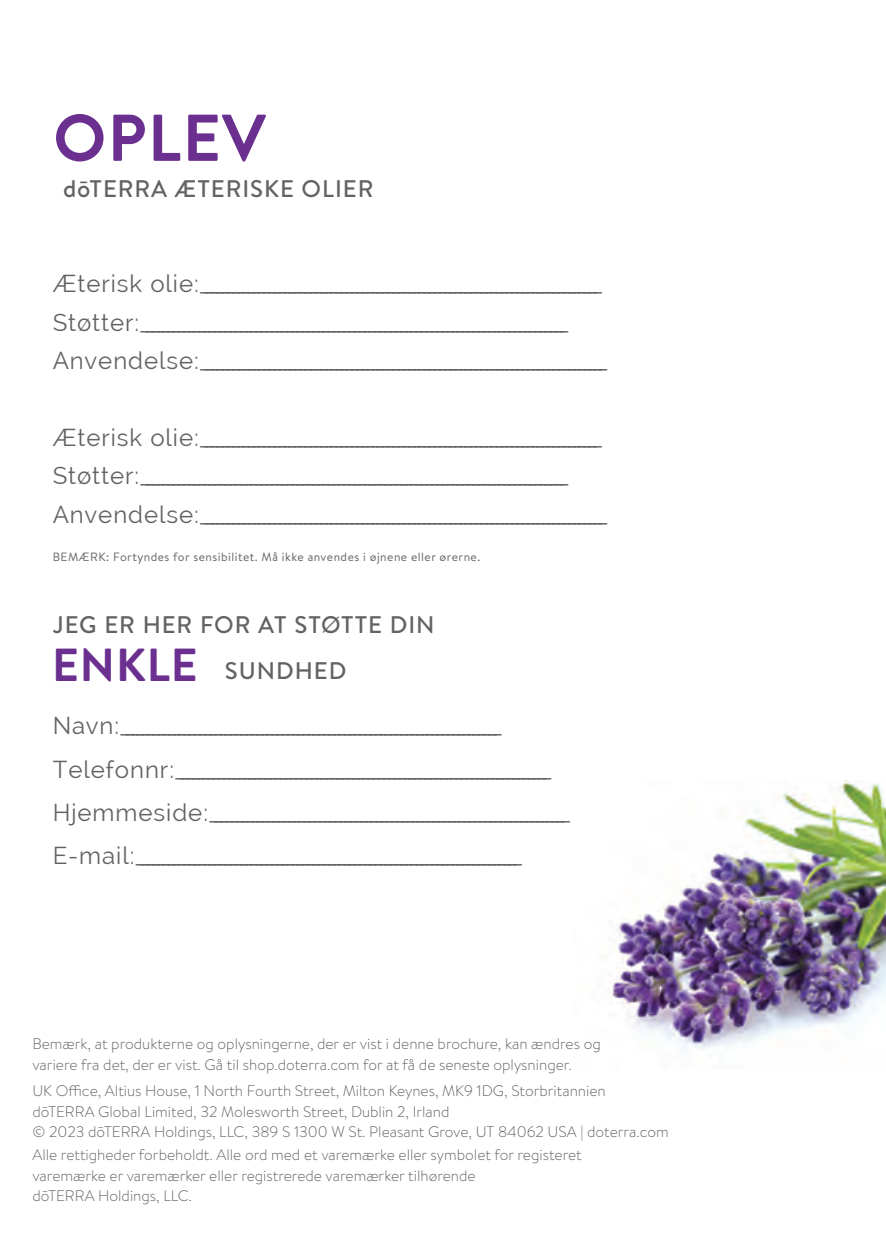
<style>
.page{position:relative;width:886px;height:1253px;background:#fff}
.page>*{position:absolute;margin:0;border:0;box-sizing:border-box;transform-origin:0 0}
.t1{font:700 66px "Brandon Text";letter-spacing:.02em;color:#6b308f}
.t2{font:700 46.2px "Brandon Text";letter-spacing:.02em;color:#6b308f}
.t3{font:24px/38.4px "Raleway";color:#636366}
.t4{font:500 24px "Brandon Text";letter-spacing:.04em;color:#636366}
.t5{font:300 15.3px/20.4px "Brandon Text";color:#636366}
.t6{font:12px "Brandon Text";letter-spacing:.04em;color:#636366}
</style>
<div class="page">
<img style="left:608px;top:781px;width:278px;height:269px">
<h1 class="t1" style="left:53px;top:92px;width:214px">OPLEV</h1>
<p class="t4" style="left:63px;top:172px;width:312px">dōTERRA ÆTERISKE OLIER</p>
<p class="t3" style="left:53px;top:264px;width:556px">Æ t e r i s k o l i e : _____________________________________________________________________________<br>S t ø t t e r : __________________________________________________________________________________<br>A n v e n d e l s e : ______________________________________________________________________________</p>
<p class="t3" style="left:53px;top:418px;width:556px">Æ t e r i s k o l i e : _____________________________________________________________________________<br>S t ø t t e r : __________________________________________________________________________________<br>A n v e n d e l s e : ______________________________________________________________________________</p>
<p class="t6" style="left:53px;top:549px;width:429px">BEMÆRK: Fortyndes for sensibilitet. Må ikke anvendes i øjnene eller ørerne.</p>
<p class="t4" style="left:53px;top:608px;width:383px">JEG ER HER FOR AT STØTTE DIN</p>
<h2 class="t2" style="left:52px;top:633px;width:147px">ENKLE</h2>
<p class="t4" style="left:225px;top:654px;width:123px">SUNDHED</p>
<p class="t3" style="left:53px;top:704px;width:519px;line-height:43.2px">N a v n : _________________________________________________________________________<br>T e l e f o n n r : ________________________________________________________________________ H j e m m e s i d e : _____________________________________________________________________ E - m a i l : __________________________________________________________________________</p>
<p class="t5" style="left:32px;top:1033px;width:570px">Bemærk, at produkterne og oplysningerne, der er vist i denne brochure, kan ændres og variere fra det, der er vist. Gå til shop.doterra.com for at få de seneste oplysninger.</p>
<p class="t5" style="left:32px;top:1080px;width:638px">UK Office, Altius House, 1 North Fourth Street, Milton Keynes, MK9 1DG, Storbritannien dōTERRA Global Limited, 32 Molesworth Street, Dublin 2, Irland<br>© 2023 dōTERRA Holdings, LLC, 389 S 1300 W St. Pleasant Grove, UT 84062 USA | doterra.com</p>
<p class="t5" style="left:32px;top:1144px;width:551px">Alle rettigheder forbeholdt. Alle ord med et varemærke eller symbolet for registeret varemærke er varemærker eller registrerede varemærker tilhørende<br>dōTERRA Holdings, LLC.</p>
</div>
